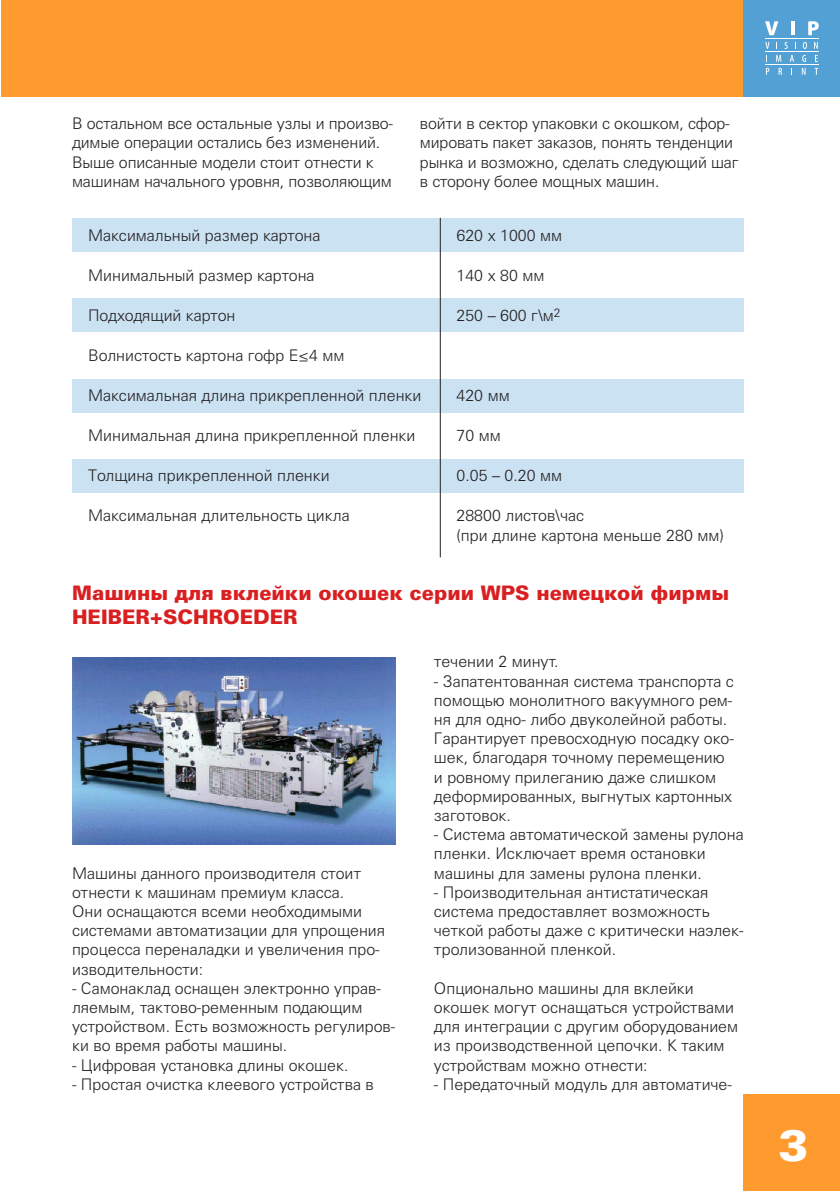
<style>
.page{position:relative;width:840px;height:1191px;background:#fff}
.page>*{position:absolute;margin:0;border:0;box-sizing:border-box;transform-origin:0 0}
.t1{font:900 44px "Univers Cyr";color:#fff}
.t2{font:900 20px/24px "Univers Cyr";color:#d91f20}
.t3{font:300 16px/19.2px "Univers Cyr";color:#231f20}
</style>
<div class="page">
<div style="left:1px;top:0;width:838px;height:96px;background:#ff9b2e"></div>
<div style="left:743px;top:1095px;width:96px;height:96px;background:#ff9b2e"></div>
<div style="left:743px;top:0;width:96px;height:96px;background:#53a1d4"></div>
<hr style="left:764px;top:51px;width:54px;height:1px;background:#fff">
<hr style="left:764px;top:38px;width:54px;height:1px;background:#fff">
<hr style="left:764px;top:64px;width:54px;height:1px;background:#fff">
<svg style="left:765px;top:42px;width:4px;height:7px"></svg>
<svg style="left:784px;top:42px;width:3px;height:7px"></svg>
<svg style="left:802px;top:42px;width:4px;height:7px"></svg>
<svg style="left:814px;top:42px;width:3px;height:7px"></svg>
<svg style="left:776px;top:55px;width:4px;height:7px"></svg>
<svg style="left:790px;top:55px;width:3px;height:7px"></svg>
<svg style="left:802px;top:55px;width:3px;height:7px"></svg>
<svg style="left:766px;top:68px;width:3px;height:7px"></svg>
<svg style="left:778px;top:68px;width:3px;height:7px"></svg>
<svg style="left:801px;top:68px;width:4px;height:7px"></svg>
<svg style="left:814px;top:68px;width:3px;height:7px"></svg>
<svg style="left:765px;top:21px;width:13px;height:14px"></svg>
<svg style="left:791px;top:21px;width:3px;height:14px"></svg>
<svg style="left:808px;top:21px;width:10px;height:14px"></svg>
<div style="left:72px;top:218px;width:671px;height:33px;background:#cbe2f2"></div>
<div style="left:72px;top:298px;width:671px;height:34px;background:#cbe2f2"></div>
<div style="left:72px;top:380px;width:671px;height:33px;background:#cbe2f2"></div>
<div style="left:72px;top:459px;width:671px;height:34px;background:#cbe2f2"></div>
<hr style="left:439px;top:218px;width:1px;height:339px;background:#231f20">
<img style="left:72px;top:658px;width:324px;height:186px">
<p class="t3" style="left:72px;top:114px;width:322px">В остальном все остальные узлы и произво&shy;димые операции остались без изменений.</p>
<p class="t3" style="left:72px;top:152px;width:321px">Выше описанные модели стоит отнести к машинам начального уровня, позволяющим</p>
<p class="t3" style="left:420px;top:114px;width:320px">войти в сектор упаковки с окошком, сфор&shy;мировать пакет заказов, понять тенденции рынка и возможно, сделать следующий шаг в сторону более мощных машин.</p>
<p class="t3" style="left:88px;top:226px;width:234px">Максимальный размер картона</p>
<p class="t3" style="left:456px;top:226px;width:107px">620 х 1000 мм</p>
<p class="t3" style="left:88px;top:266px;width:228px">Минимальный размер картона</p>
<p class="t3" style="left:456px;top:266px;width:89px">140 х 80 мм</p>
<p class="t3" style="left:88px;top:306px;width:149px">Подходящий картон</p>
<p class="t3" style="left:456px;top:306px;width:105px">250 – 600 г\м<sup>2</sup></p>
<p class="t3" style="left:88px;top:346px;width:258px">Волнистость картона гофр Е≤4 мм</p>
<p class="t3" style="left:88px;top:386px;width:335px">Максимальная длина прикрепленной пленки</p>
<p class="t3" style="left:456px;top:386px;width:55px">420 мм</p>
<p class="t3" style="left:88px;top:426px;width:329px">Минимальная длина прикрепленной пленки</p>
<p class="t3" style="left:456px;top:426px;width:46px">70 мм</p>
<p class="t3" style="left:88px;top:466px;width:243px">Толщина прикрепленной пленки</p>
<p class="t3" style="left:456px;top:466px;width:107px">0.05 – 0.20 мм</p>
<p class="t3" style="left:88px;top:506px;width:263px">Максимальная длительность цикла</p>
<p class="t3" style="left:456px;top:506px;width:129px">28800 листов\час</p>
<p class="t3" style="left:456px;top:526px;width:269px">(при длине картона меньше 280 мм)</p>
<p class="t2" style="left:72px;top:580px;width:658px">Машины для вклейки окошек серии WPS немецкой фирмы<br>HEIBER+SCHROEDER</p>
<p class="t3" style="left:434px;top:652px;width:126px">течении 2 минут.</p>
<p class="t3" style="left:434px;top:671px;width:301px">- Запатентованная система транспорта с помощью монолитного вакуумного рем&shy;ня для одно- либо двуколейной работы.<br>Гарантирует превосходную посадку око&shy;шек, благодаря точному перемещению и ровному прилеганию даже слишком деформированных, выгнутых картонных заготовок.</p>
<p class="t3" style="left:434px;top:825px;width:311px">- Система автоматической замены рулона пленки. Исключает время остановки машины для замены рулона пленки.</p>
<p class="t3" style="left:434px;top:882px;width:311px">- Производительная антистатическая система предоставляет возможность четкой работы даже с критически наэлек&shy;тролизованной пленкой.</p>
<p class="t3" style="left:434px;top:978px;width:305px">Опционально машины для вклейки окошек могут оснащаться устройствами для интеграции с другим оборудованием из производственной цепочки. К таким устройствам можно отнести:</p>
<p class="t3" style="left:434px;top:1074px;width:299px">- Передаточный модуль для автоматиче-</p>
<p class="t3" style="left:72px;top:863px;width:314px">Машины данного производителя стоит отнести к машинам премиум класса.<br>Они оснащаются всеми необходимыми системами автоматизации для упрощения процесса переналадки и увеличения про&shy;изводительности:</p>
<p class="t3" style="left:72px;top:978px;width:324px">- Самонаклад оснащен электронно управ&shy;ляемым, тактово-ременным подающим устройством. Есть возможность регулиров&shy;ки во время работы машины.</p>
<p class="t3" style="left:72px;top:1055px;width:278px">- Цифровая установка длины окошек.</p>
<p class="t3" style="left:72px;top:1074px;width:303px">- Простая очистка клеевого устройства в</p>
<p class="t1" style="left:778px;top:1119px;width:31px">3</p>
</div>
